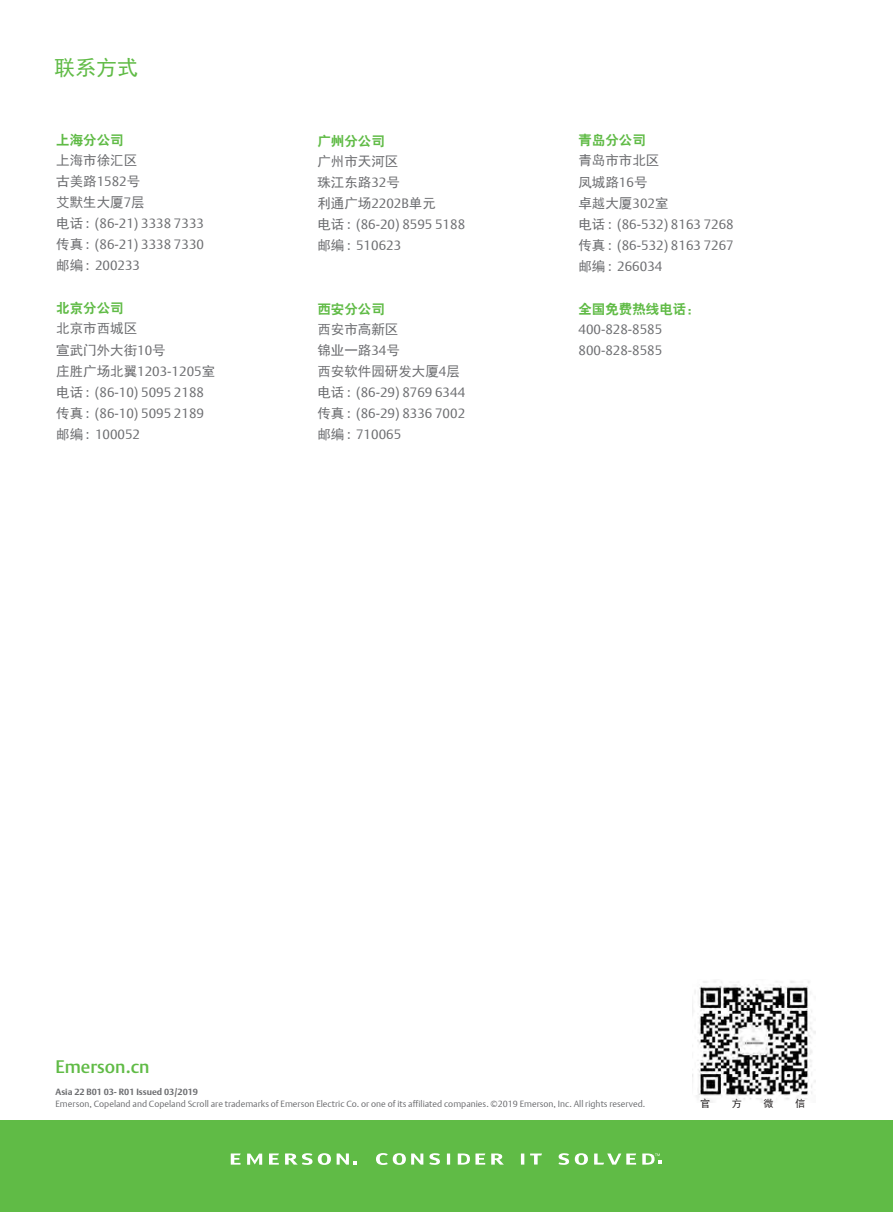
<style>
.page{position:relative;width:893px;height:1212px;background:#fff}
.page>*{position:absolute;margin:0;border:0;box-sizing:border-box;transform-origin:0 0}
.t1{font:21px "Sim Hei";color:#60bb46}
.t2{font:500 18px "DTL Argo T";color:#60bb46}
.t3{font:13.5px/21px "DTL Argo T Light";color:#6c6d70;text-align:justify}
.t4{font:13.5px/21px "Sim Hei";color:#6c6d70}
.t5{font:13.5px "H Yb 2 gj";color:#60bb46}
.t6{font:10.2px "Sim Hei";color:#231f20}
.t7{font:9px "DTL Argo T Light";color:#6c6d70}
.t8{font:700 9px "DTL Argo T";color:#6c6d70}
.s1{font-family:"DTL Argo T Light"}
.s2{font-family:"Sim Hei"}
</style>
<div class="page">
<div style="left:0;top:1120px;width:893px;height:92px;background:#60bb46"></div>
<svg style="left:269px;top:1153px;width:10px;height:11px"></svg>
<svg style="left:231px;top:1153px;width:10px;height:11px"></svg>
<svg style="left:247px;top:1153px;width:15px;height:12px"></svg>
<svg style="left:285px;top:1153px;width:46px;height:12px"></svg>
<svg style="left:491px;top:1153px;width:12px;height:11px"></svg>
<svg style="left:575px;top:1153px;width:13px;height:12px"></svg>
<svg style="left:429px;top:1153px;width:11px;height:12px"></svg>
<svg style="left:558px;top:1153px;width:11px;height:12px"></svg>
<svg style="left:447px;top:1153px;width:3px;height:11px"></svg>
<svg style="left:521px;top:1153px;width:3px;height:11px"></svg>
<svg style="left:530px;top:1153px;width:12px;height:11px"></svg>
<svg style="left:594px;top:1153px;width:42px;height:11px"></svg>
<svg style="left:458px;top:1153px;width:27px;height:11px"></svg>
<svg style="left:376px;top:1153px;width:47px;height:12px"></svg>
<svg style="left:337px;top:1153px;width:20px;height:11px"></svg>
<svg style="left:642px;top:1153px;width:20px;height:11px"></svg>
<img style="left:693px;top:981px;width:122px;height:121px">
<h1 class="t1" style="left:54px;top:57px;width:86px">联系方式</h1>
<p class="t5" style="left:56px;top:134px;width:69px">上海分公司</p>
<p class="t4" style="left:56px;top:150px;width:90px">上海市徐汇区古美路<span class="s1">1582</span>号艾默生大厦<span class="s1">7</span>层</p>
<p class="t3" style="left:56px;top:213px;width:149px"><span class="s2">电话</span> : (86-21) 3338 7333<span class="s2">传真</span> : (86-21) 3338 7330<span class="s2">邮编</span> : 200233</p>
<p class="t5" style="left:56px;top:302px;width:69px">北京分公司</p>
<p class="t4" style="left:56px;top:318px;width:111px">北京市西城区<br>宣武门外大街<span class="s1">10</span>号</p>
<p class="t3" style="left:56px;top:360px;width:161px;text-align:left"><span class="s2">庄胜广场北翼</span>1203-1205<span class="s2">室电话</span> : (86-10) 5095 2188<span class="s2">传真</span> : (86-10) 5095 2189<span class="s2">邮编</span> : 100052</p>
<p class="t5" style="left:317px;top:134px;width:69px">广州分公司</p>
<p class="t4" style="left:317px;top:150px;width:120px">广州市天河区<br>珠江东路<span class="s1">32</span>号<br>利通广场<span class="s1">2202B</span>单元</p>
<p class="t3" style="left:317px;top:213px;width:149px"><span class="s2">电话</span> : (86-20) 8595 5188<span class="s2">邮编</span> : 510623</p>
<p class="t5" style="left:317px;top:302px;width:69px">西安分公司</p>
<p class="t4" style="left:317px;top:318px;width:144px">西安市高新区<br>锦业一路<span class="s1">34</span>号<br>西安软件园研发大厦<span class="s1">4</span>层</p>
<p class="t3" style="left:317px;top:381px;width:149px"><span class="s2">电话</span> : (86-29) 8769 6344<span class="s2">传真</span> : (86-29) 8336 7002<span class="s2">邮编</span> : 710065</p>
<p class="t5" style="left:578px;top:134px;width:69px">青岛分公司</p>
<p class="t4" style="left:578px;top:150px;width:92px">青岛市市北区凤城路<span class="s1">16</span>号<br>卓越大厦<span class="s1">302</span>室</p>
<p class="t3" style="left:578px;top:213px;width:157px"><span class="s2">电话</span> : (86-532) 8163 7268<span class="s2">传真</span> : (86-532) 8163 7267<span class="s2">邮编</span> : 266034</p>
<p class="t5" style="left:578px;top:302px;width:116px">全国免费热线电话:</p>
<p class="t3" style="left:578px;top:318px;width:85px">400-828-8585<br>800-828-8585</p>
<h2 class="t2" style="left:56px;top:1056px;width:96px">Emerson.cn</h2>
<p class="t8" style="left:56px;top:1086px;width:144px">Asia 22 B01 03- R01 Issued 03/2019</p>
<p class="t7" style="left:56px;top:1098px;width:591px">Emerson, Copeland and Copeland Scroll are trademarks of Emerson Electric Co. or one of its affiliated companies. ©2019 Emerson, Inc. All rights reserved.</p>
<p class="t6" style="left:700px;top:1098px;width:12px">官</p>
<p class="t6" style="left:732px;top:1098px;width:12px">方</p>
<p class="t6" style="left:763px;top:1098px;width:12px">微</p>
<p class="t6" style="left:795px;top:1098px;width:12px">信</p>
</div>
